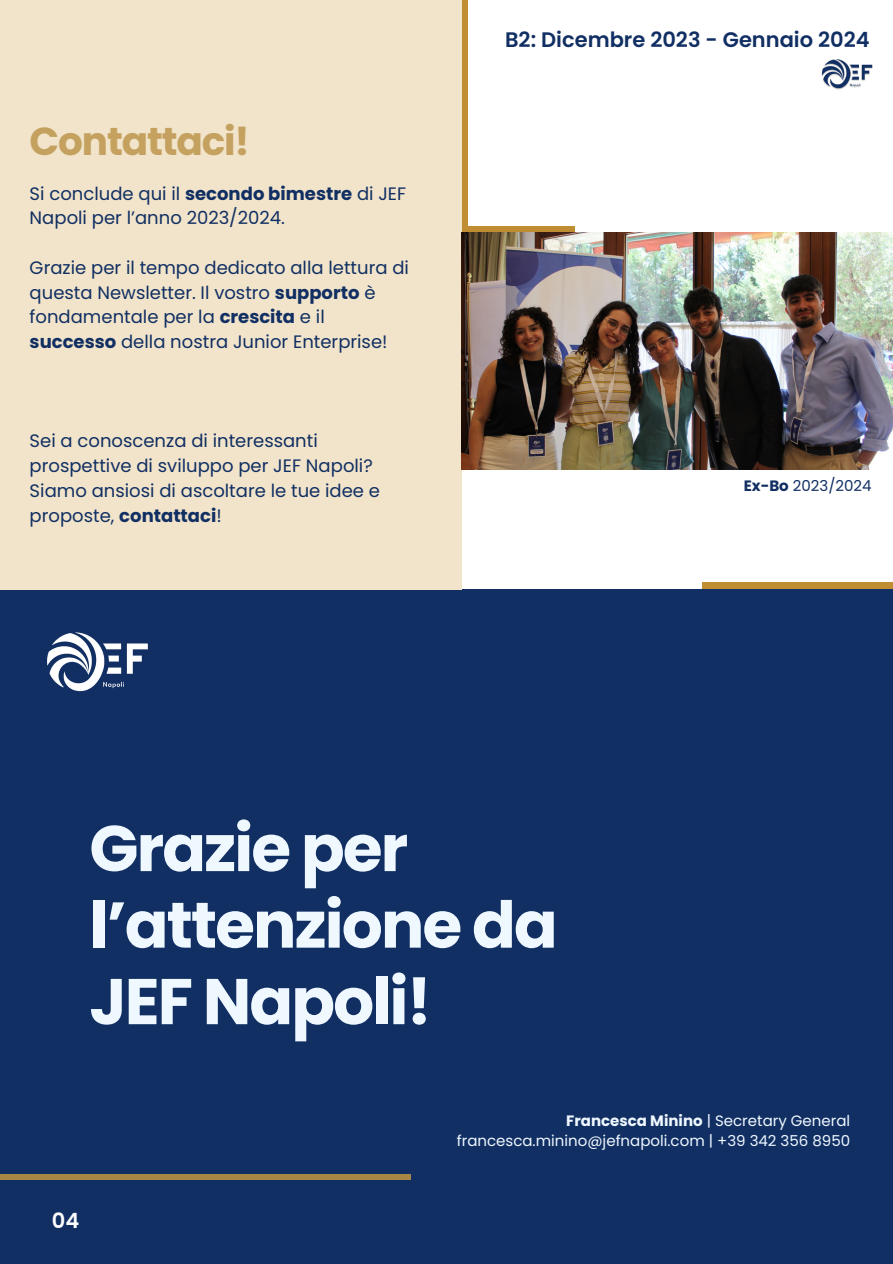
<style>
.page{position:relative;width:893px;height:1264px;background:#fff}
.page>*{position:absolute;margin:0;border:0;box-sizing:border-box;transform-origin:0 0}
.t1{font:700 64.5px/76.5px "Poppins";letter-spacing:-.03em;color:#eff8ff}
.t2{font:700 39px "Poppins";letter-spacing:-.03em;color:#c4a15f}
.t3{font:600 21px "Poppins";color:#112f63}
.t4{font:600 21px "Poppins";color:#fff}
.t5{font:18px/24.8px "Poppins";color:#112f63}
.t6{font:15px "Poppins";color:#eff8ff}
.t7{font:15px "Poppins";color:#112f63}
.s1{font-weight:700}
</style>
<div class="page">
<div style="left:701px;top:582px;width:191px;height:203px;background:#c08d33"></div>
<div style="left:0;top:589px;width:892px;height:674px;background:#112f63"></div>
<div style="left:188px;top:0;width:279px;height:232px;background:linear-gradient(to bottom,#c08d33,#c08d33)"></div>
<div style="left:0;top:0;width:461px;height:589px;background:#f1e4ca"></div>
<img style="left:461px;top:232px;width:431px;height:238px">
<div style="left:0;top:1174px;width:410px;height:5px;background:#a88746"></div>
<img style="left:47px;top:632px;width:101px;height:59px">
<img style="left:821px;top:59px;width:51px;height:31px">
<p class="t2" style="left:30px;top:114px;width:221px">Contattaci!</p>
<p class="t5" style="left:30px;top:181px;width:378px">Si conclude qui il <span class="s1">secondo bimestre</span> di JEF<br>Napoli per l’anno 2023/2024.</p>
<h1 class="t5" style="left:30px;top:255px;width:381px">Grazie per il tempo dedicato alla lettura di questa Newsletter. Il vostro <span class="s1">supporto</span> è fondamentale per la <span class="s1">crescita</span> e il <span class="s1">successo</span> della nostra Junior Enterprise!</h1>
<p class="t5" style="left:30px;top:428px;width:352px">Sei a conoscenza di interessanti prospettive di sviluppo per JEF Napoli?<br>Siamo ansiosi di ascoltare le tue idee e proposte, <span class="s1">contattaci</span>!</p>
<h4 class="t3" style="left:505px;top:25px;width:366px">B2: Dicembre 2023 - Gennaio 2024</h4>
<p class="t7" style="left:743px;top:475px;width:129px"><span class="s1">Ex-Bo</span> 2023/2024</p>
<h4 class="t1" style="left:89px;top:810px;width:470px">Grazie per l’attenzione da<br>JEF Napoli!</h4>
<h3 class="t4" style="left:52px;top:1205px;width:29px">04</h3>
<p class="t6" style="left:566px;top:1109px;width:285px"><span class="s1">Francesca Minino</span> | Secretary General</p>
<p class="t6" style="left:457px;top:1130px;width:395px">francesca.minino@jefnapoli.com | +39 342 356 8950</p>
</div>
